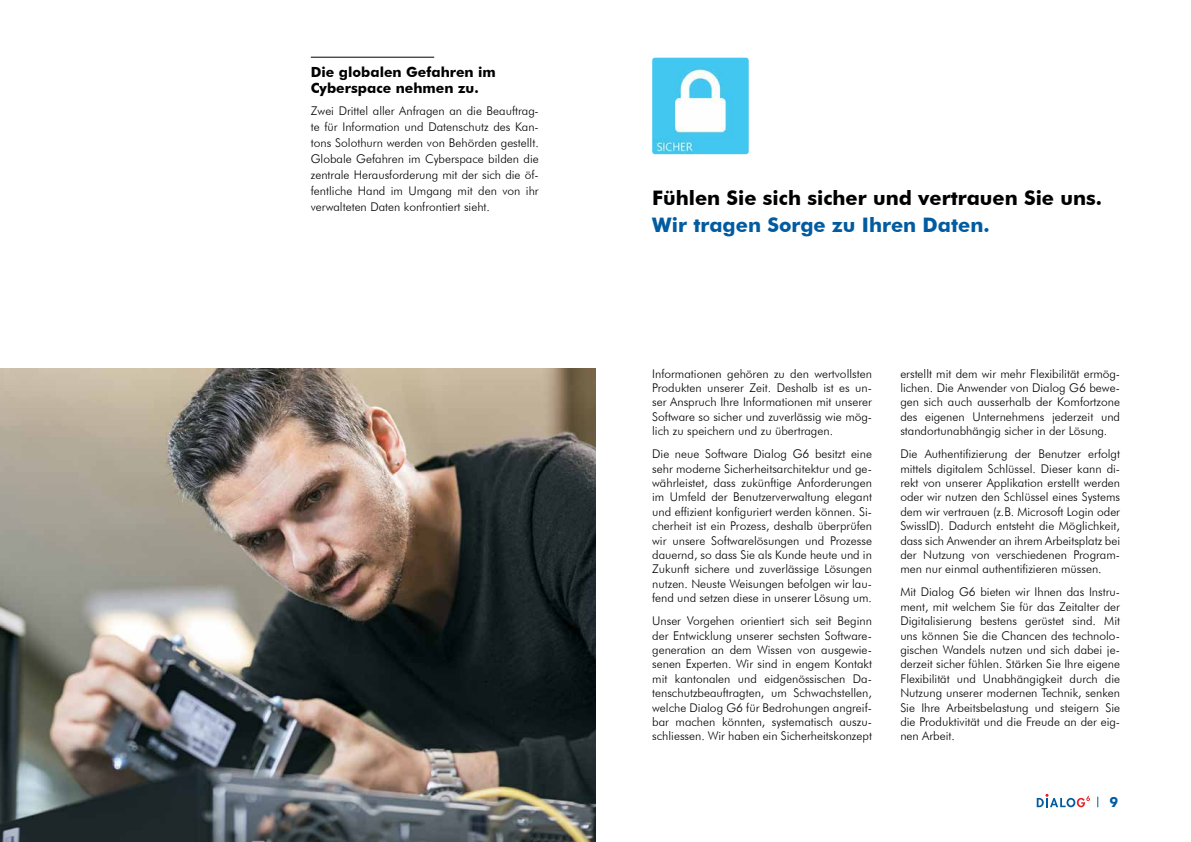
<style>
.page{position:relative;width:1191px;height:842px;background:#fff}
.page>*{position:absolute;margin:0;border:0;box-sizing:border-box;transform-origin:0 0}
.t1{font:700 20px "Futura BT";color:#000}
.t2{font:700 20px "Futura BT";color:#005ba0}
.t3{font:700 14px/16.8px "Futura BT";color:#000}
.t4{font:700 14px "Futura BT";color:#005ba0}
.t5{font:300 12px/14.4px "Futura BT";color:#000;text-align:justify}
</style>
<div class="page">
<svg style="left:1036px;top:794px;width:54px;height:13px"></svg>
<img style="left:0;top:369px;width:595px;height:473px">
<img style="left:652px;top:58px;width:96px;height:96px">
<hr style="left:311px;top:57px;width:123px;height:1px;background:#000">
<p class="t3" style="left:311px;top:63px;width:186px">Die globalen Gefahren im<br>Cyberspace nehmen zu.</p>
<p class="t5" style="left:311px;top:103px;width:229px;line-height:16px">Zwei Drittel aller Anfragen an die Beauftrag&shy;te für Information und Datenschutz des Kan&shy;tons Solothurn werden von Behörden gestellt.<br>Globale Gefahren im Cyberspace bilden die zentrale Herausforderung mit der sich die öf&shy;fentliche Hand im Umgang mit den von ihr verwalteten Daten konfrontiert sieht.</p>
<h1 class="t1" style="left:652px;top:186px;width:451px">Fühlen Sie sich sicher und vertrauen Sie uns.</h1>
<h1 class="t2" style="left:652px;top:213px;width:339px">Wir tragen Sorge zu Ihren Daten.</h1>
<p class="t5" style="left:652px;top:366px;width:221px">Informationen gehören zu den wertvollsten Produkten unserer Zeit. Deshalb ist es un&shy;ser Anspruch Ihre Informationen mit unserer Software so sicher und zuverlässig wie mög&shy;lich zu speichern und zu übertragen.</p>
<p class="t5" style="left:652px;top:447px;width:221px">Die neue Software Dialog G6 besitzt eine sehr moderne Sicherheitsarchitektur und ge&shy;währleistet, dass zukünftige Anforderungen im Umfeld der Benutzerverwaltung elegant und effizient konfiguriert werden können. Si&shy;cherheit ist ein Prozess, deshalb überprüfen wir unsere Softwarelösungen und Prozesse dauernd, so dass Sie als Kunde heute und in Zukunft sichere und zuverlässige Lösungen nutzen. Neuste Weisungen befolgen wir lau&shy;fend und setzen diese in unserer Lösung um.</p>
<p class="t5" style="left:652px;top:613px;width:221px">Unser Vorgehen orientiert sich seit Beginn der Entwicklung unserer sechsten Software&shy;generation an dem Wissen von ausgewie&shy;senen Experten. Wir sind in engem Kontakt mit kantonalen und eidgenössischen Da&shy;tenschutzbeauftragten, um Schwachstellen, welche Dialog G6 für Bedrohungen angreif&shy;bar machen könnten, systematisch auszu&shy;schliessen. Wir haben ein Sicherheitskonzept</p>
<p class="t5" style="left:900px;top:366px;width:221px">erstellt mit dem wir mehr Flexibilität ermög&shy;lichen. Die Anwender von Dialog G6 bewe&shy;gen sich auch ausserhalb der Komfortzone des eigenen Unternehmens jederzeit und standortunabhängig sicher in der Lösung.</p>
<p class="t5" style="left:900px;top:447px;width:221px">Die Authentifizierung der Benutzer erfolgt mittels digitalem Schlüssel. Dieser kann di&shy;rekt von unserer Applikation erstellt werden oder wir nutzen den Schlüssel eines Systems dem wir vertrauen (z.B. Microsoft Login oder SwissID). Dadurch entsteht die Möglichkeit, dass sich Anwender an ihrem Arbeitsplatz bei der Nutzung von verschiedenen Program&shy;men nur einmal authentifizieren müssen.</p>
<p class="t5" style="left:900px;top:585px;width:221px">Mit Dialog G6 bieten wir Ihnen das Instru&shy;ment, mit welchem Sie für das Zeitalter der Digitalisierung bestens gerüstet sind. Mit uns können Sie die Chancen des technolo&shy;gischen Wandels nutzen und sich dabei je&shy;derzeit sicher fühlen. Stärken Sie Ihre eigene Flexibilität und Unabhängigkeit durch die Nutzung unserer modernen Technik, senken Sie Ihre Arbeitsbelastung und steigern Sie die Produktivität und die Freude an der eig&shy;nen Arbeit.</p>
<p class="t4" style="left:1109px;top:794px;width:10px">9</p>
</div>
